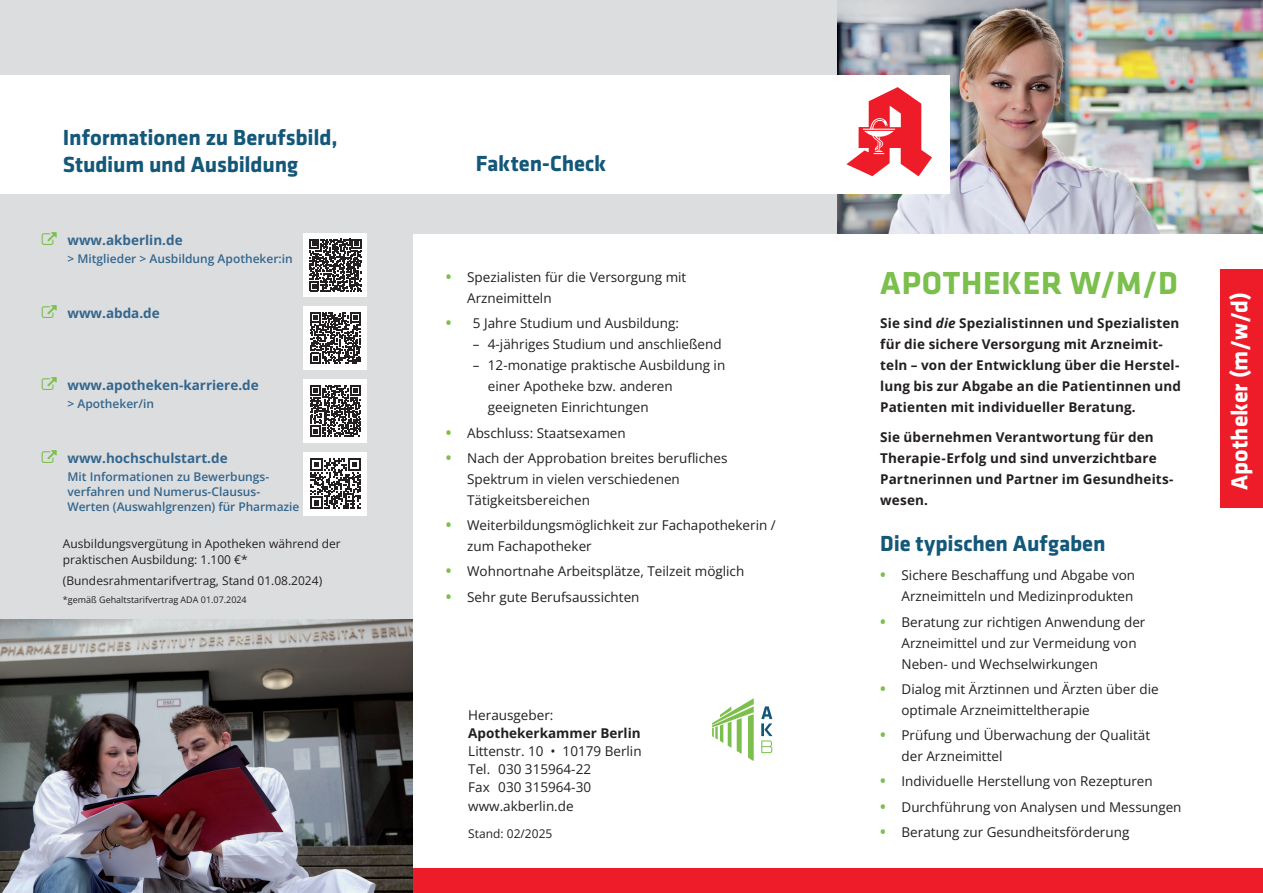
<style>
.page{position:relative;width:1263px;height:893px;background:#fff}
.page>*{position:absolute;margin:0;border:0;box-sizing:border-box;transform-origin:0 0}
.t1{font:700 33px "Klavika Basic";letter-spacing:.025em;color:#7bbf4d}
.t2{font:700 24px "Klavika Basic";color:#fff}
.t3{font:700 22.65px/27px "Klavika Basic";letter-spacing:-.005em;color:#135779}
.t4{font:13.5px/21px "Open Sans";color:#231f20}
.t5{font:700 13.5px/21px "Open Sans";letter-spacing:.01em;color:#231f20}
.t6{font:700 13.5px "Open Sans";color:#33668d}
.t7{font:600 12px/15px "Open Sans";color:#33668d}
.t8{font:12px/16.5px "Open Sans";color:#231f20}
.t9{font:9px "Open Sans";color:#231f20}
.s1{color:#7bbf4d}
.s2{font-weight:700;font-size:15px;color:#7bbf4d}
.s3{font-style:italic}
</style>
<div class="page">
<div style="left:0;top:0;width:1263px;height:233px;background:#dcdddf"></div>
<img style="left:838px;top:0;width:425px;height:233px">
<div style="left:0;top:0;width:412px;height:893px;background:#dcdddf"></div>
<div style="left:0;top:75px;width:949px;height:119px;background:#fff"></div>
<div style="left:1px;top:869px;width:1262px;height:24px;background:#ee1c28"></div>
<div style="left:1220px;top:269px;width:43px;height:238px;background:#ee1c28"></div>
<img style="left:0;top:620px;width:412px;height:273px">
<svg style="left:846px;top:87px;width:86px;height:89px"></svg>
<div style="left:303px;top:233px;width:64px;height:64px;background:#fff"></div>
<svg style="left:309px;top:239px;width:53px;height:52px"></svg>
<div style="left:303px;top:306px;width:64px;height:64px;background:#fff"></div>
<svg style="left:310px;top:312px;width:51px;height:52px"></svg>
<div style="left:303px;top:379px;width:64px;height:64px;background:#fff"></div>
<svg style="left:310px;top:385px;width:51px;height:51px"></svg>
<div style="left:303px;top:452px;width:64px;height:64px;background:#fff"></div>
<svg style="left:310px;top:459px;width:50px;height:50px"></svg>
<svg style="left:712px;top:698px;width:42px;height:63px"></svg>
<svg style="left:761px;top:706px;width:11px;height:47px"></svg>
<h3 class="t3" style="left:63px;top:123px;width:276px">Informationen zu Berufsbild,<br>Studium und Ausbildung</h3>
<p class="t6" style="left:42px;top:230px;width:142px"><span class="s1">○</span> www.akberlin.de</p>
<p class="t7" style="left:67px;top:250px;width:227px">&gt; Mitglieder &gt; Ausbildung Apotheker:in</p>
<p class="t6" style="left:42px;top:303px;width:119px"><span class="s1">○</span> www.abda.de</p>
<p class="t6" style="left:42px;top:375px;width:218px"><span class="s1">○</span> www.apotheken-karriere.de</p>
<p class="t7" style="left:67px;top:395px;width:88px">&gt; Apotheker/in</p>
<p class="t6" style="left:42px;top:448px;width:187px"><span class="s1">○</span> www.hochschulstart.de</p>
<p class="t7" style="left:67px;top:468px;width:233px">Mit Informationen zu Bewerbungs&shy;verfahren und Numerus-Clausus-<br>Werten (Auswahlgrenzen) für Pharmazie</p>
<p class="t8" style="left:63px;top:535px;width:279px">Ausbildungsvergütung in Apotheken während der praktischen Ausbildung: 1.100 €*</p>
<p class="t8" style="left:63px;top:572px;width:261px">(Bundesrahmentarifvertrag, Stand 01.08.2024)</p>
<p class="t9" style="left:63px;top:594px;width:185px">*gemäß Gehaltstarifvertrag ADA 01.07.2024</p>
<h3 class="t3" style="left:476px;top:149px;width:132px">Fakten-Check</h3>
<p class="t4" style="left:467px;top:266px;width:221px;text-indent:-21px"><span class="s2">•</span> Spezialisten für die Versorgung mit<br>Arzneimitteln</p>
<p class="t4" style="left:446px;top:313px;width:235px"><span class="s2">•</span> 5 Jahre Studium und Ausbildung:</p>
<p class="t4" style="left:473px;top:334px;width:250px">– 4-jähriges Studium und anschließend</p>
<p class="t4" style="left:488px;top:355px;width:239px;text-indent:-15px">– 12-monatige praktische Ausbildung in einer Apotheke bzw. anderen geeigneten Einrichtungen</p>
<p class="t4" style="left:446px;top:422px;width:181px"><span class="s2">•</span> Abschluss: Staatsexamen</p>
<p class="t4" style="left:467px;top:447px;width:262px;text-indent:-21px"><span class="s2">•</span> Nach der Approbation breites berufliches<br>Spektrum in vielen verschiedenen<br>Tätigkeitsbereichen</p>
<p class="t4" style="left:467px;top:514px;width:310px;text-indent:-21px"><span class="s2">•</span> Weiterbildungsmöglichkeit zur Fachapothekerin / zum Fachapotheker</p>
<p class="t4" style="left:446px;top:561px;width:300px"><span class="s2">•</span> Wohnortnahe Arbeitsplätze, Teilzeit möglich</p>
<p class="t4" style="left:446px;top:586px;width:195px"><span class="s2">•</span> Sehr gute Berufsaussichten</p>
<p class="t4" style="left:468px;top:704px;width:87px">Herausgeber:</p>
<p class="t5" style="left:468px;top:722px;width:174px">Apothekerkammer Berlin</p>
<p class="t4" style="left:468px;top:742px;width:175px;line-height:18.3px">Littenstr. 10 • 10179 Berlin<br>Tel. 030 315964-22<br>Fax 030 315964-30 www.akberlin.de</p>
<p class="t8" style="left:468px;top:825px;width:86px">Stand: 02/2025</p>
<h1 class="t1" style="left:880px;top:259px;width:299px">APOTHEKER W/M/D</h1>
<p class="t5" style="left:880px;top:312px;width:302px">Sie sind <span class="s3">die</span> Spezialistinnen und Spezialisten für die sichere Versorgung mit Arzneimit&shy;teln – von der Entwicklung über die Herstel&shy;lung bis zur Abgabe an die Patientinnen und Patienten mit individueller Beratung.</p>
<p class="t5" style="left:880px;top:426px;width:295px">Sie übernehmen Verantwortung für den<br>Therapie-Erfolg und sind unverzichtbare<br>Partnerinnen und Partner im Gesundheits&shy;wesen.</p>
<h3 class="t3" style="left:880px;top:529px;width:227px">Die typischen Aufgaben</h3>
<p class="t4" style="left:880px;top:565px;width:256px;text-align:right"><span class="s2">•</span> Sichere Beschaffung und Abgabe von<br>Arzneimitteln und Medizinprodukten</p>
<p class="t4" style="left:901px;top:611px;width:245px;text-indent:-21px"><span class="s2">•</span> Beratung zur richtigen Anwendung der<br>Arzneimittel und zur Vermeidung von<br>Neben- und Wechselwirkungen</p>
<p class="t4" style="left:901px;top:678px;width:259px;text-indent:-21px"><span class="s2">•</span> Dialog mit Ärztinnen und Ärzten über die optimale Arzneimitteltherapie</p>
<p class="t4" style="left:901px;top:724px;width:250px;text-indent:-21px"><span class="s2">•</span> Prüfung und Überwachung der Qualität der Arzneimittel</p>
<p class="t4" style="left:880px;top:771px;width:274px"><span class="s2">•</span> Individuelle Herstellung von Rezepturen</p>
<p class="t4" style="left:880px;top:796px;width:303px"><span class="s2">•</span> Durchführung von Analysen und Messungen</p>
<p class="t4" style="left:880px;top:821px;width:251px"><span class="s2">•</span> Beratung zur Gesundheitsförderung</p>
<h2 class="t2" style="left:1222px;top:490px;width:199px;rotate:-90deg">Apotheker (m/w/d)</h2>
</div>
